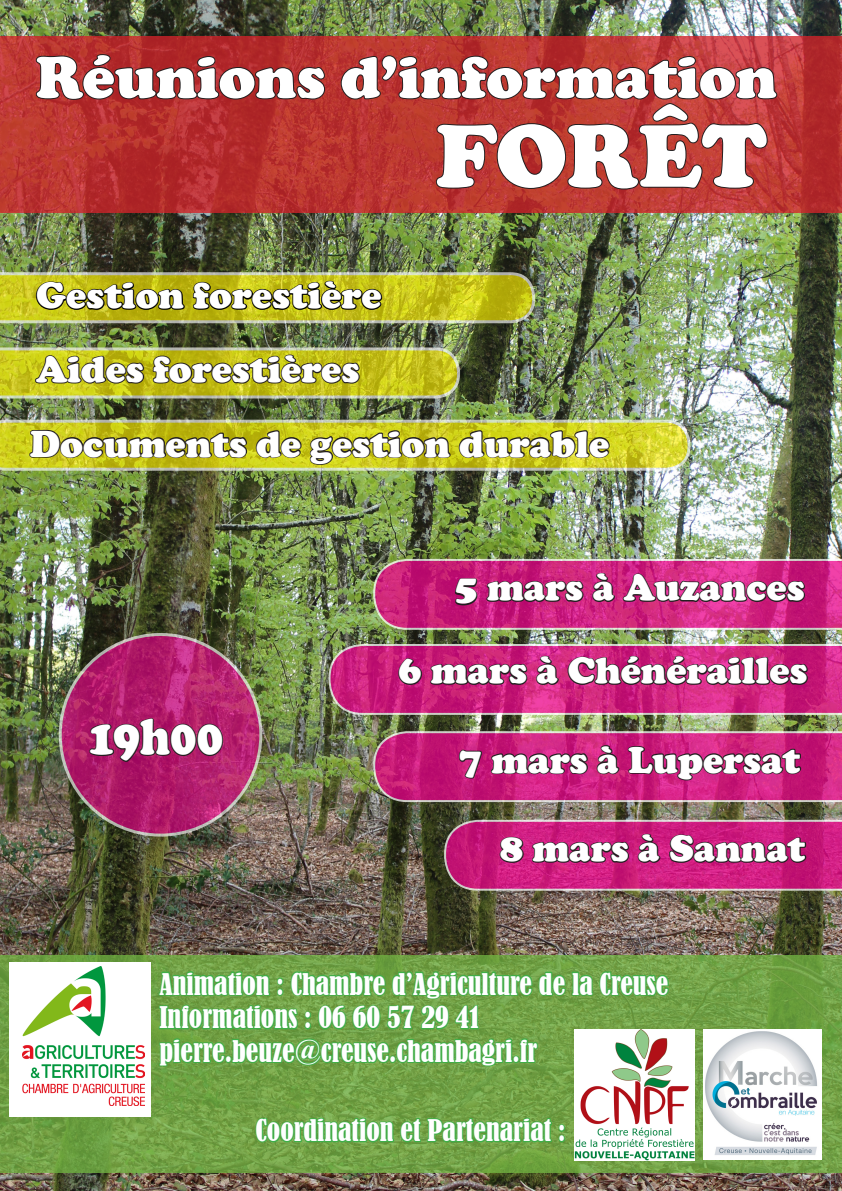
<style>
.page{position:relative;width:842px;height:1191px;background:#fff}
.page>*{position:absolute;margin:0;border:0;box-sizing:border-box;transform-origin:0 0}
.t1{font:900 92px "Cooper";color:#fff}
.t2{font:900 61px "Cooper";color:#fff}
.t3{font:900 52.6px "Cooper";color:#fff;scale:.84 1}
.t4{font:900 38px "Cooper";color:#fff}
.t5{font:condensed 28px/33.6px "Bernard";color:#fff}
</style>
<div class="page">
<img style="left:0;top:1px;width:842px;height:1190px">
<svg style="left:0;top:36px;width:842px;height:177px;background:#b93330"></svg>
<svg style="left:34px;top:53px;width:292px;height:138px;background:#ac2e2d"></svg>
<img style="left:340px;top:15px;width:438px;height:176px">
<img style="left:0;top:234px;width:535px;height:170px">
<img style="left:0;top:420px;width:842px;height:760px">
<img style="left:703px;top:1029px;width:118px;height:130px">
<img style="left:574px;top:1029px;width:120px;height:131px">
<p class="t2" style="left:36px;top:42px;width:742px">Réunions d’information</p>
<p class="t1" style="left:436px;top:102px;width:332px">FORÊT</p>
<p class="t4" style="left:36px;top:273px;width:347px">Gestion forestière</p>
<p class="t4" style="left:36px;top:347px;width:325px">Aides forestières</p>
<p class="t4" style="left:30px;top:422px;width:581px">Documents de gestion durable</p>
<p class="t4" style="left:455px;top:565px;width:352px">5 mars à Auzances</p>
<p class="t3" style="left:89px;top:706px;width:162px">19h00</p>
<p class="t4" style="left:399px;top:648px;width:411px">6 mars à Chénérailles</p>
<p class="t4" style="left:459px;top:738px;width:343px">7 mars à Lupersat</p>
<p class="t4" style="left:500px;top:826px;width:307px">8 mars à Sannat</p>
<p class="t5" style="left:159px;top:967px;width:510px">Animation : Chambre d’Agriculture de la Creuse<br>Informations : 06 60 57 29 41</p>
<p class="t5" style="left:159px;top:1034px;width:379px">pierre.beuze@creuse.chambagri.fr</p>
<p class="t5" style="left:256px;top:1114px;width:311px">Coordination et Partenariat :</p>
</div>
